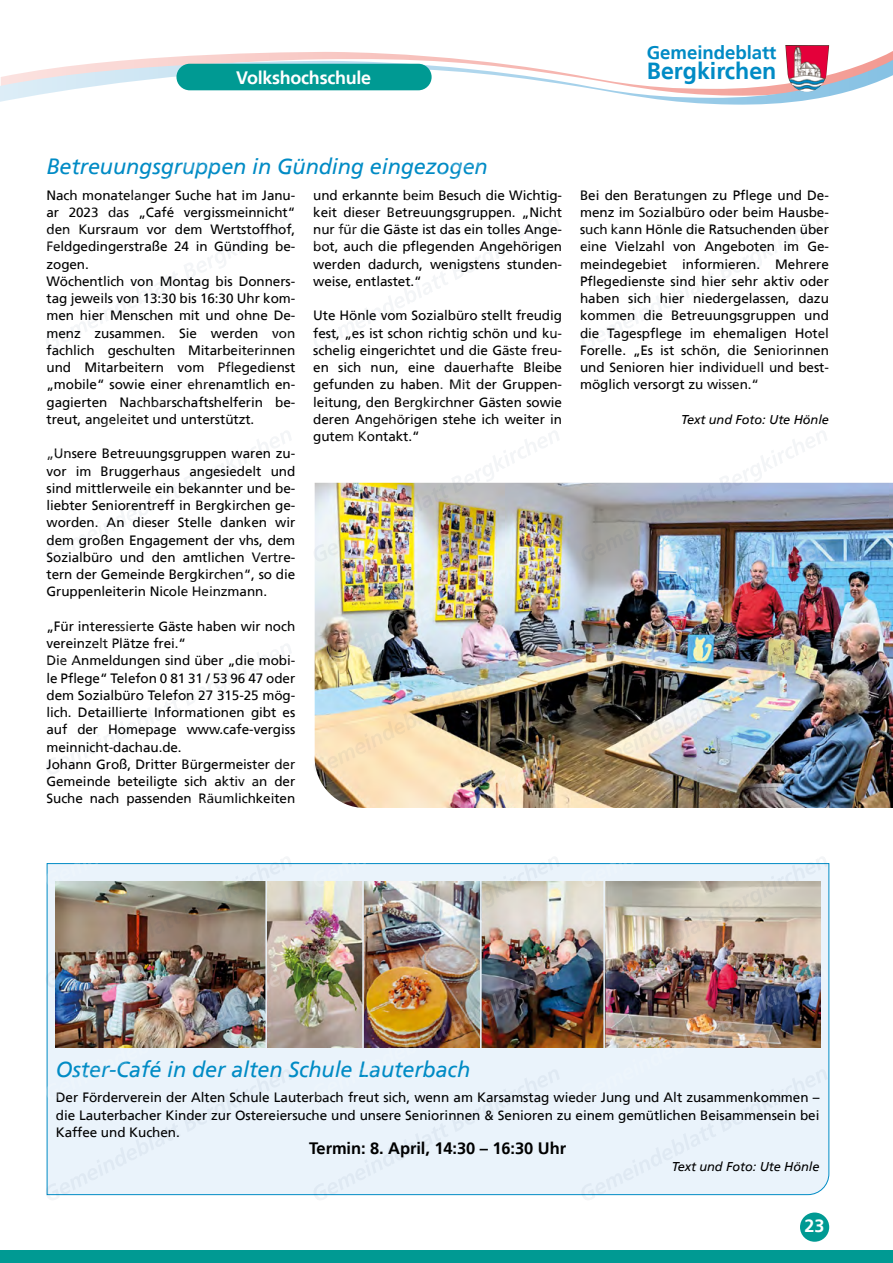
<style>
.page{position:relative;width:893px;height:1263px;background:#fff}
.page>*{position:absolute;margin:0;border:0;box-sizing:border-box;transform-origin:0 0}
.t1{font:700 23.25px "Frutiger";color:#008bc5}
._01_head_BK{font:italic 22.05px "Frutiger 56";letter-spacing:-.005em;color:#008bc5}
.t2{font:700 18.6px "Frutiger";letter-spacing:-.005em;color:#008bc5}
.t3{font:700 18px "Frutiger";letter-spacing:-.015em;color:#fff}
._03_grundtext_BK{font:700 16.5px "Frutiger";letter-spacing:-.005em;color:#000}
._03_grundtext_BK-2{font:13.5px/17.2px "Frutiger 55 Roman";letter-spacing:-.005em;color:#000;text-align:justify}
._03_grundtext_BK-3{font:italic 12.75px "Frutiger 56";letter-spacing:-.005em;color:#000}
._03_Autor{font:italic 12.75px "Frutiger 56";letter-spacing:-.005em;color:#000}
</style>
<div class="page">
<svg style="left:0;top:53px;width:893px;height:52px"></svg>
<div style="left:0;top:1250px;width:893px;height:13px;background:#009a93"></div>
<div style="left:800px;top:1212px;width:29px;height:30px;background:#009a93;border-radius:50%"></div>
<div style="left:176px;top:64px;width:256px;height:26px;background:#009a93;border-radius:13px"></div>
<img style="left:785px;top:45px;width:44px;height:47px">
<svg style="left:292px;top:863px;width:537px;height:332px;background:#e0eef7"></svg>
<img style="left:560px;top:483px;width:333px;height:325px">
<img style="left:292px;top:882px;width:288px;height:165px">
<svg style="left:46px;top:218px;width:246px;height:982px"></svg>
<img style="left:312px;top:218px;width:248px;height:982px">
<img style="left:580px;top:218px;width:248px;height:982px">
<h3 class="t3" style="left:236px;top:70px;width:136px">Volkshochschule</h3>
<h3 class="t2" style="left:647px;top:44px;width:131px">Gemeindeblatt</h3>
<h1 class="t1" style="left:647px;top:60px;width:131px">Bergkirchen</h1>
<p class="_01_head_BK" style="left:46px;top:156px;width:443px">Betreuungsgruppen in Günding eingezogen</p>
<p class="_03_grundtext_BK-2" style="left:46px;top:187px;width:250px">Nach monatelanger Suche hat im Janu&shy;ar 2023 das „Café vergissmeinnicht“ den Kursraum vor dem Wertstoffhof, Feldgedingerstraße 24 in Günding be&shy;zogen.</p>
<p class="_03_grundtext_BK-2" style="left:46px;top:273px;width:250px">Wöchentlich von Montag bis Donners&shy;tag jeweils von 13:30 bis 16:30 Uhr kom&shy;men hier Menschen mit und ohne De&shy;menz zusammen. Sie werden von fachlich geschulten Mitarbeiterinnen und Mitarbeitern vom Pflegedienst „mobile“ sowie einer ehrenamtlich en&shy;gagierten Nachbarschaftshelferin be&shy;treut, angeleitet und unterstützt.</p>
<p class="_03_grundtext_BK-2" style="left:46px;top:446px;width:250px">„Unsere Betreuungsgruppen waren zu&shy;vor im Bruggerhaus angesiedelt und sind mittlerweile ein bekannter und be&shy;liebter Seniorentreff in Bergkirchen ge&shy;worden. An dieser Stelle danken wir dem großen Engagement der vhs, dem Sozialbüro und den amtlichen Vertre&shy;tern der Gemeinde Bergkirchen“, so die Gruppenleiterin Nicole Heinzmann.</p>
<p class="_03_grundtext_BK-2" style="left:46px;top:618px;width:250px">„Für interessierte Gäste haben wir noch vereinzelt Plätze frei.“</p>
<p class="_03_grundtext_BK-2" style="left:46px;top:653px;width:250px">Die Anmeldungen sind über „die mobi&shy;le Pflege“ Telefon 0 81 31 / 53 96 47 oder dem Sozialbüro Telefon 27 315-25 mög&shy;lich. Detaillierte Informationen gibt es auf der Homepage www.cafe-vergiss meinnicht-dachau.de.</p>
<p class="_03_grundtext_BK-2" style="left:46px;top:756px;width:250px">Johann Groß, Dritter Bürgermeister der Gemeinde beteiligte sich aktiv an der Suche nach passenden Räumlichkeiten</p>
<p class="_03_grundtext_BK-2" style="left:313px;top:187px;width:250px">und erkannte beim Besuch die Wichtig&shy;keit dieser Betreuungsgruppen. „Nicht nur für die Gäste ist das ein tolles Ange&shy;bot, auch die pflegenden Angehörigen werden dadurch, wenigstens stunden&shy;weise, entlastet.“</p>
<p class="_03_grundtext_BK-2" style="left:313px;top:308px;width:250px">Ute Hönle vom Sozialbüro stellt freudig fest, „es ist schon richtig schön und ku&shy;schelig eingerichtet und die Gäste freu&shy;en sich nun, eine dauerhafte Bleibe gefunden zu haben. Mit der Gruppen&shy;leitung, den Bergkirchner Gästen sowie deren Angehörigen stehe ich weiter in gutem Kontakt.“</p>
<p class="_03_grundtext_BK-2" style="left:580px;top:187px;width:250px">Bei den Beratungen zu Pflege und De&shy;menz im Sozialbüro oder beim Hausbe&shy;such kann Hönle die Ratsuchenden über eine Vielzahl von Angeboten im Ge&shy;meindegebiet informieren. Mehrere Pflegedienste sind hier sehr aktiv oder haben sich hier niedergelassen, dazu kommen die Betreuungsgruppen und die Tagespflege im ehemaligen Hotel Forelle. „Es ist schön, die Seniorinnen und Senioren hier individuell und best&shy;möglich versorgt zu wissen.“</p>
<p class="_03_Autor" style="left:681px;top:414px;width:149px">Text und Foto: Ute Hönle</p>
<p class="_01_head_BK" style="left:56px;top:1059px;width:416px">Oster-Café in der alten Schule Lauterbach</p>
<p class="_03_grundtext_BK-2" style="left:56px;top:1090px;width:765px">Der Förderverein der Alten Schule Lauterbach freut sich, wenn am Karsamstag wieder Jung und Alt zusammenkommen – die Lauterbacher Kinder zur Ostereiersuche und unsere Seniorinnen &amp; Senioren zu einem gemütlichen Beisammensein bei Kaffee und Kuchen.</p>
<p class="_03_grundtext_BK" style="left:309px;top:1141px;width:258px">Termin: 8. April, 14:30 – 16:30 Uhr</p>
<p class="_03_grundtext_BK-3" style="left:672px;top:1161px;width:149px">Text und Foto: Ute Hönle</p>
<h3 class="t3" style="left:805px;top:1218px;width:22px">23</h3>
</div>
